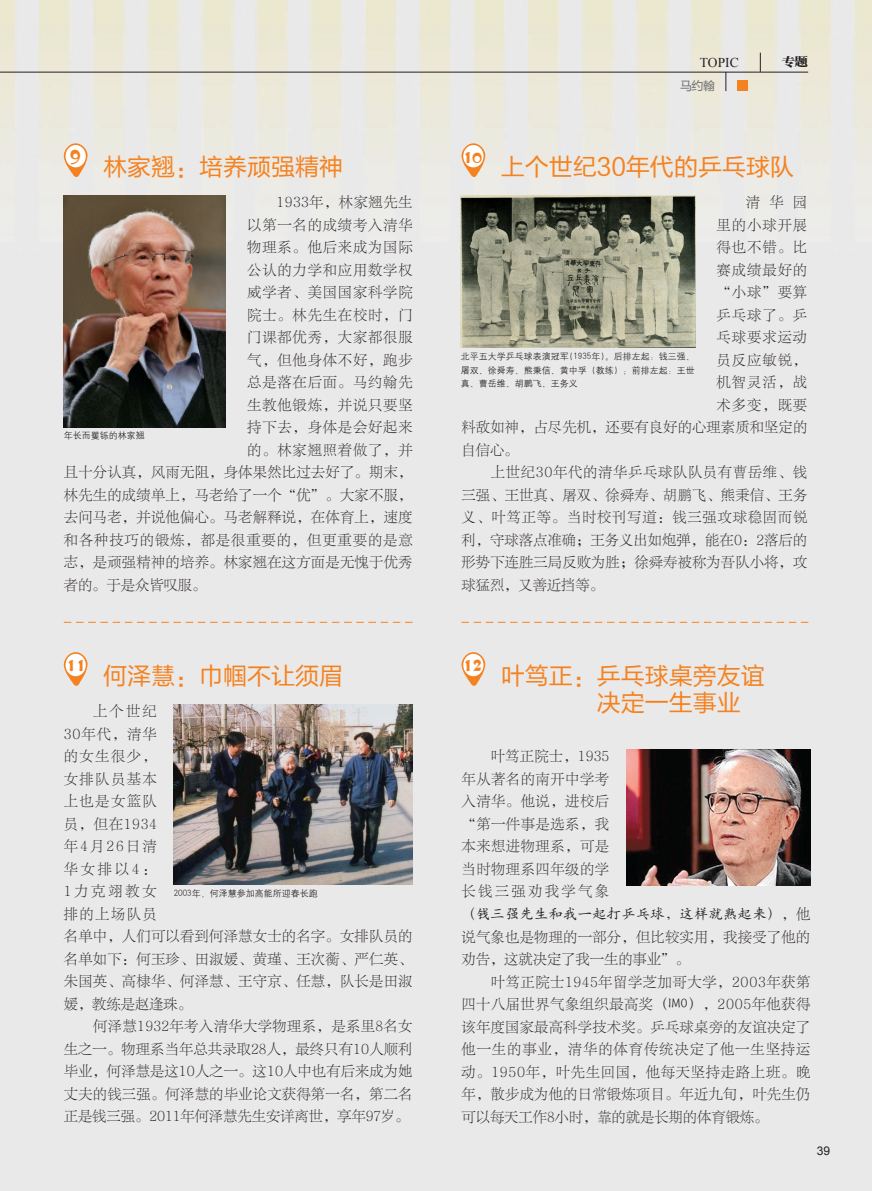
<style>
.page{position:relative;width:872px;height:1191px;background:#fff}
.page>*{position:absolute;margin:0;border:0;box-sizing:border-box;transform-origin:0 0}
.正文{font:26.55px "FZPHTJW GB1 0";color:#f58220}
.正文-2{font:24px "FZLTHJW GB1 0";color:#f58220}
.正文-3{font:22.5px "FZPHTJW GB1 0";color:#f58220}
.正文-4{font:14.25px/22.5px "FZLTSK GBK1 0";letter-spacing:.02em;color:#231f20;text-align:justify}
.正文-5{font:14.25px "FZLTSK GBK1 0";letter-spacing:.06em;color:#231f20}
.正文-6{font:14.25px/22.4px "FZLTSK GBK1 0";letter-spacing:.04em;color:#231f20}
.正文-7{font:14.25px "FZLTSK GBK1 0";letter-spacing:.065em;color:#231f20}
.正文-8{font:14.25px "FZLTSK GBK1 0";color:#231f20}
.t1{font:13.5px "Times New Roman";color:#231f20}
.t2{font:12px "FZLTHJW GB1 0";color:#6a6b6e}
.t3{font:12px "Arial";color:#231f20}
.t4{font:12px "FZCSJW GB1 0";color:#231f20;scale:1.1 1}
.正文-9{font:9px/13.5px "H Yg 2 gj";color:#231f20;text-align:justify}
.s1{font-family:"H Yc 1 gj"}
</style>
<div class="page">
<img style="left:0;top:0;width:872px;height:1191px">
<hr style="left:0;top:72px;width:808px;height:1px;background:#231f20">
<svg style="left:760px;top:53px;width:1px;height:19px"></svg>
<div style="left:736px;top:80px;width:11px;height:11px;background:#f58220"></div>
<svg style="left:725px;top:72px;width:1px;height:19px"></svg>
<svg style="left:64px;top:143px;width:24px;height:39px"></svg>
<div style="left:66px;top:145px;width:20px;height:22px;background:#fff;border-radius:50%"></div>
<svg style="left:64px;top:652px;width:24px;height:39px"></svg>
<div style="left:66px;top:654px;width:20px;height:22px;background:#fff;border-radius:50%"></div>
<svg style="left:461px;top:652px;width:24px;height:39px"></svg>
<div style="left:463px;top:654px;width:20px;height:22px;background:#fff;border-radius:50%"></div>
<svg style="left:461px;top:143px;width:24px;height:39px"></svg>
<div style="left:463px;top:145px;width:20px;height:22px;background:#fff;border-radius:50%"></div>
<img style="left:64px;top:195px;width:162px;height:232px">
<img style="left:174px;top:704px;width:238px;height:180px">
<img style="left:461px;top:195px;width:234px;height:153px">
<svg style="left:64px;top:622px;width:348px;height:1px"></svg>
<svg style="left:461px;top:622px;width:347px;height:1px"></svg>
<img style="left:626px;top:749px;width:184px;height:136px">
<p class="正文" style="left:69px;top:139px;width:13px">9</p>
<p class="正文-2" style="left:103px;top:153px;width:241px">林家翘：培养顽强精神</p>
<p class="正文-6" style="left:277px;top:192px;width:137px">1933年，林家翘先生</p>
<p class="正文-5" style="left:247px;top:217px;width:167px">以第一名的成绩考入清华</p>
<p class="正文-5" style="left:247px;top:240px;width:167px">物理系。他后来成为国际</p>
<p class="正文-5" style="left:247px;top:262px;width:167px">公认的力学和应用数学权</p>
<p class="正文-5" style="left:247px;top:285px;width:167px">威学者、美国国家科学院</p>
<p class="正文-5" style="left:247px;top:307px;width:167px">院士。林先生在校时，门</p>
<p class="正文-5" style="left:247px;top:330px;width:167px">门课都优秀，大家都很服</p>
<p class="正文-5" style="left:247px;top:352px;width:167px">气，但他身体不好，跑步</p>
<p class="正文-5" style="left:247px;top:375px;width:167px">总是落在后面。马约翰先</p>
<p class="正文-5" style="left:247px;top:397px;width:167px">生教他锻炼，并说只要坚</p>
<p class="正文-5" style="left:247px;top:420px;width:167px">持下去，身体是会好起来</p>
<p class="正文-5" style="left:247px;top:442px;width:167px">的。林家翘照着做了，并</p>
<p class="正文-4" style="left:64px;top:462px;width:350px">且十分认真，风雨无阻，身体果然比过去好了。期末，</p>
<p class="正文-4" style="left:64px;top:484px;width:350px">林先生的成绩单上，马老给了一个“优”。大家不服，</p>
<p class="正文-4" style="left:64px;top:507px;width:350px">去问马老，并说他偏心。马老解释说，在体育上，速度</p>
<p class="正文-7" style="left:64px;top:532px;width:350px">和各种技巧的锻炼，都是很重要的，但更重要的是意</p>
<p class="正文-4" style="left:64px;top:552px;width:350px">志，是顽强精神的培养。林家翘在这方面是无愧于优秀</p>
<p class="正文-8" style="left:64px;top:577px;width:144px">者的。于是众皆叹服。</p>
<p class="正文-9" style="left:64px;top:429px;width:82px">年长而矍铄的林家翘</p>
<p class="t1" style="left:700px;top:53px;width:40px">TOPIC</p>
<p class="t4" style="left:781px;top:55px;width:25px">专题</p>
<p class="t2" style="left:680px;top:79px;width:36px">马约翰</p>
<p class="正文-3" style="left:462px;top:143px;width:20px">10</p>
<p class="正文-2" style="left:501px;top:153px;width:295px">上个世纪30年代的乒乓球队</p>
<p class="正文-4" style="left:746px;top:192px;width:63px">清华园</p>
<p class="正文-4" style="left:716px;top:214px;width:92px">里的小球开展</p>
<p class="正文-4" style="left:716px;top:237px;width:92px">得也不错。比</p>
<p class="正文-4" style="left:716px;top:259px;width:92px">赛成绩最好的</p>
<p class="正文-4" style="left:716px;top:282px;width:92px">“小球”要算</p>
<p class="正文-4" style="left:716px;top:304px;width:92px">乒乓球了。乒</p>
<p class="正文-4" style="left:716px;top:327px;width:92px">乓球要求运动</p>
<p class="正文-4" style="left:716px;top:349px;width:92px">员反应敏锐，</p>
<p class="正文-4" style="left:716px;top:372px;width:92px">机智灵活，战</p>
<p class="正文-4" style="left:716px;top:394px;width:92px">术多变，既要</p>
<p class="正文-4" style="left:461px;top:417px;width:347px">料敌如神，占尽先机，还要有良好的心理素质和坚定的</p>
<p class="正文-4" style="left:461px;top:439px;width:58px">自信心。</p>
<p class="正文-4" style="left:461px;top:462px;width:347px;text-indent:29px">上世纪30年代的清华乒乓球队队员有曹岳维、钱三强、王世真、屠双、徐舜寿、胡鹏飞、熊秉信、王务义、叶笃正等。当时校刊写道：钱三强攻球稳固而锐利，守球落点准确；王务义出如炮弹，能在0：2落后的形势下连胜三局反败为胜；徐舜寿被称为吾队小将，攻球猛烈，又善近挡等。</p>
<p class="正文-9" style="left:461px;top:350px;width:235px">北平五大学乒乓球表演冠军(1935年)。后排左起：钱三强、屠双、徐舜寿、熊秉信、黄中孚（教练）；前排左起：王世真、曹岳维、胡鹏飞、王务义</p>
<p class="正文-3" style="left:462px;top:650px;width:21px">12</p>
<p class="正文-3" style="left:66px;top:650px;width:21px">11</p>
<p class="正文-2" style="left:501px;top:662px;width:265px">叶笃正：乒乓球桌旁友谊</p>
<p class="正文-2" style="left:597px;top:689px;width:145px">决定一生事业</p>
<p class="正文-2" style="left:103px;top:662px;width:242px">何泽慧：巾帼不让须眉</p>
<p class="正文-4" style="left:64px;top:700px;width:350px;text-align:left;text-indent:29px">上个世纪<br>30年代，清华<br>的女生很少，<br>女排队员基本<br>上也是女篮队<br>员，但在1934<br>年4月26日清<br>华女排以4：<br>1力克翊教女<br>排的上场队员<br>名单中，人们可以看到何泽慧女士的名字。女排队员的名单如下：何玉珍、田淑媛、黄瑾、王次蘅、严仁英、朱国英、高棣华、何泽慧、王守京、任慧，队长是田淑媛，教练是赵逢珠。</p>
<p class="正文-4" style="left:64px;top:1015px;width:350px;text-indent:29px">何泽慧1932年考入清华大学物理系，是系里8名女生之一。物理系当年总共录取28人，最终只有10人顺利毕业，何泽慧是这10人之一。这10人中也有后来成为她丈夫的钱三强。何泽慧的毕业论文获得第一名，第二名正是钱三强。2011年何泽慧先生安详离世，享年97岁。</p>
<p class="正文-6" style="left:461px;top:745px;width:350px;text-indent:29px">叶笃正院士，1935<br>年从著名的南开中学考<br>入清华。他说，进校后<br>“第一件事是选系，我<br>本来想进物理系，可是<br>当时物理系四年级的学<br>长钱三强劝我学气象<br><span class="s1">（钱三强先生和我一起打乒乓球，这样就熟起来）</span>，他</p>
<p class="正文-4" style="left:461px;top:925px;width:350px">说气象也是物理的一部分，但比较实用，我接受了他的劝告，这就决定了我一生的事业”。</p>
<p class="正文-4" style="left:461px;top:970px;width:350px;text-indent:29px">叶笃正院士1945年留学芝加哥大学，2003年获第四十八届世界气象组织最高奖<span class="s1">（IMO）</span>，2005年他获得该年度国家最高科学技术奖。乒乓球桌旁的友谊决定了他一生的事业，清华的体育传统决定了他一生坚持运动。1950年，叶先生回国，他每天坚持走路上班。晚年，散步成为他的日常锻炼项目。年近九旬，叶先生仍可以每天工作8小时，靠的就是长期的体育锻炼。</p>
<p class="正文-9" style="left:174px;top:886px;width:145px">2003年，何泽慧参加高能所迎春长跑</p>
<p class="t3" style="left:817px;top:1142px;width:15px">39</p>
</div>
